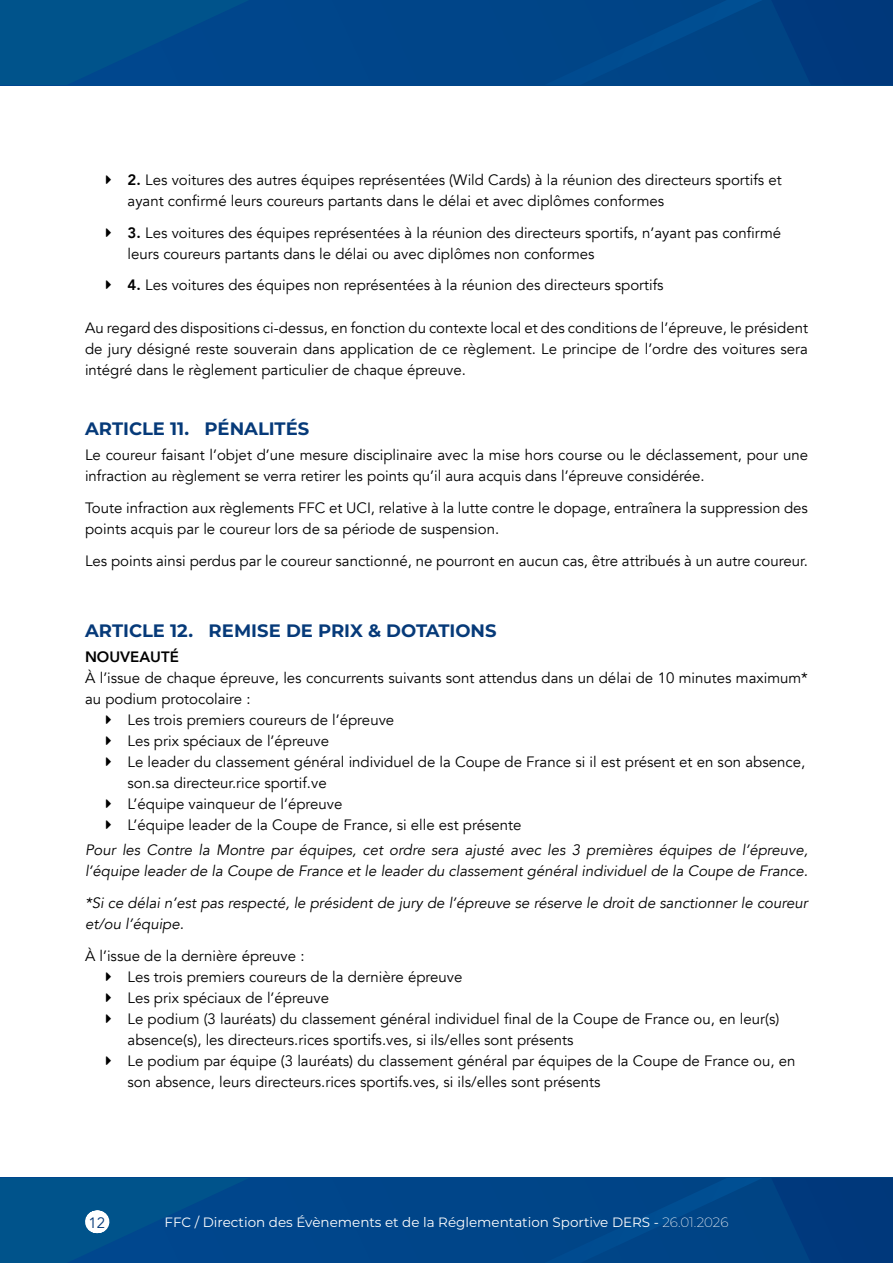
<style>
.page{position:relative;width:893px;height:1263px;background:#fff}
.page>*{position:absolute;margin:0;border:0;box-sizing:border-box;transform-origin:0 0}
.H2{font:700 18px "Montserrat";color:#063a79}
.t1{font:15px/21px "Avenir";color:#000}
.t2{font:italic 15px/21px "Avenir";color:#000}
.t3{font:800 15px "Avenir";color:#000}
.t4{font:15px "Avenir";color:#063a79}
.t5{font:13.5px "Montserrat";color:#fff}
.s1{font-weight:800}
.s2{font-weight:200}
</style>
<div class="page">
<div style="left:0;top:1178px;width:893px;height:85px;background:#004589"></div>
<svg style="left:772px;top:1178px;width:121px;height:85px"></svg>
<div style="left:0;top:0;width:893px;height:85px;background:#004589"></div>
<svg style="left:0;top:0;width:248px;height:85px"></svg>
<svg style="left:744px;top:0;width:149px;height:85px"></svg>
<svg style="left:0;top:1178px;width:248px;height:85px"></svg>
<p class="t1" style="left:128px;top:170px;width:656px"><span class="s1">2.</span> Les voitures des autres équipes représentées (Wild Cards) à la réunion des directeurs sportifs et ayant confirmé leurs coureurs partants dans le délai et avec diplômes conformes</p>
<p class="t1" style="left:128px;top:222px;width:655px"><span class="s1">3.</span> Les voitures des équipes représentées à la réunion des directeurs sportifs, n’ayant pas confirmé leurs coureurs partants dans le délai ou avec diplômes non conformes</p>
<p class="t1" style="left:128px;top:275px;width:538px"><span class="s1">4.</span> Les voitures des équipes non représentées à la réunion des directeurs sportifs</p>
<p class="t1" style="left:85px;top:317px;width:724px;text-align:justify">Au regard des dispositions ci-dessus, en fonction du contexte local et des conditions de l’épreuve, le président de jury désigné reste souverain dans application de ce règlement. Le principe de l’ordre des voitures sera intégré dans le règlement particulier de chaque épreuve.</p>
<p class="H2" style="left:85px;top:416px;width:226px">ARTICLE 11. PÉNALITÉS</p>
<p class="t1" style="left:85px;top:445px;width:724px">Le coureur faisant l’objet d’une mesure disciplinaire avec la mise hors course ou le déclassement, pour une infraction au règlement se verra retirer les points qu’il aura acquis dans l’épreuve considérée.</p>
<p class="t1" style="left:85px;top:498px;width:724px">Toute infraction aux règlements FFC et UCI, relative à la lutte contre le dopage, entraînera la suppression des points acquis par le coureur lors de sa période de suspension.</p>
<p class="t1" style="left:85px;top:550px;width:724px">Les points ainsi perdus par le coureur sanctionné, ne pourront en aucun cas, être attribués à un autre coureur.</p>
<p class="H2" style="left:85px;top:617px;width:413px">ARTICLE 12. REMISE DE PRIX &amp; DOTATIONS</p>
<p class="t3" style="left:85px;top:645px;width:95px">NOUVEAUTÉ</p>
<p class="t1" style="left:85px;top:668px;width:724px">À l’issue de chaque épreuve, les concurrents suivants sont attendus dans un délai de 10 minutes maximum* au podium protocolaire :</p>
<p class="t1" style="left:128px;top:710px;width:268px">Les trois premiers coureurs de l’épreuve</p>
<p class="t1" style="left:128px;top:731px;width:203px">Les prix spéciaux de l’épreuve</p>
<p class="t1" style="left:128px;top:752px;width:679px">Le leader du classement général individuel de la Coupe de France si il est présent et en son absence, son.sa directeur.rice sportif.ve</p>
<p class="t1" style="left:128px;top:794px;width:216px">L’équipe vainqueur de l’épreuve</p>
<p class="t1" style="left:128px;top:815px;width:395px">L’équipe leader de la Coupe de France, si elle est présente</p>
<p class="t2" style="left:85px;top:840px;width:724px">Pour les Contre la Montre par équipes, cet ordre sera ajusté avec les 3 premières équipes de l’épreuve, l’équipe leader de la Coupe de France et le leader du classement général individuel de la Coupe de France.</p>
<p class="t2" style="left:85px;top:892px;width:724px">*Si ce délai n’est pas respecté, le président de jury de l’épreuve se réserve le droit de sanctionner le coureur et/ou l’équipe.</p>
<p class="t1" style="left:85px;top:945px;width:221px">À l’issue de la dernière épreuve :</p>
<p class="t1" style="left:128px;top:966px;width:336px">Les trois premiers coureurs de la dernière épreuve</p>
<p class="t1" style="left:128px;top:987px;width:203px">Les prix spéciaux de l’épreuve</p>
<p class="t1" style="left:128px;top:1008px;width:653px">Le podium (3 lauréats) du classement général individuel final de la Coupe de France ou, en leur(s) absence(s), les directeurs.rices sportifs.ves, si ils/elles sont présents</p>
<p class="t1" style="left:128px;top:1050px;width:669px">Le podium par équipe (3 lauréats) du classement général par équipes de la Coupe de France ou, en son absence, leurs directeurs.rices sportifs.ves, si ils/elles sont présents</p>
<p class="t4" style="left:88px;top:1214px;width:18px">12</p>
<p class="t5" style="left:164px;top:1213px;width:565px">FFC / Direction des Évènements et de la Réglementation Sportive DERS - <span class="s2">26.01.2026</span></p>
</div>
